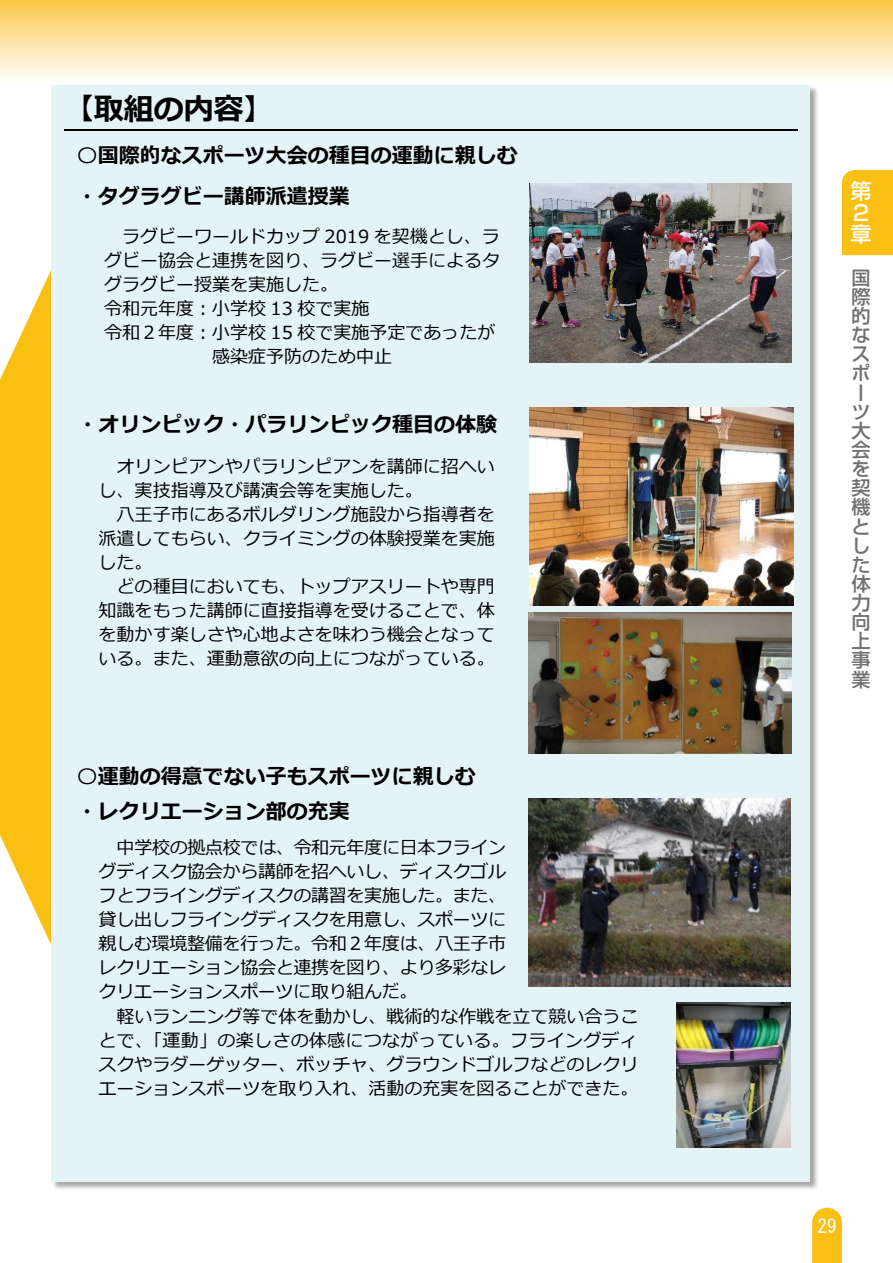
<style>
.page{position:relative;width:893px;height:1263px;background:#fff}
.page>*{position:absolute;margin:0;border:0;box-sizing:border-box;transform-origin:0 0}
.t1{font:700 30px "Meiryo";color:#000}
.t2{font:500 21.3px/21.3px "Shin Go Pro";color:#fff}
.t3{font:700 21px/40.8px "Meiryo";color:#000}
.t4{font:500 19.2px/19.2px "Shin Go Pro";color:#727171}
.t5{font:19.2px "MS Gothic";color:#fff}
.t6{font:18px/24px "Meiryo";color:#000;text-align:justify}
.s1{font-weight:400}
</style>
<div class="page">
<svg style="left:812px;top:1208px;width:30px;height:55px;background:#fac221"></svg>
<div style="left:842px;top:170px;width:51px;height:85px;background:#fabf13"></div>
<div style="left:0;top:0;width:893px;height:85px;background:linear-gradient(to bottom,#fbc74a,#fff)"></div>
<svg style="left:0;top:270px;width:51px;height:675px;fill:#fabf13"></svg>
<div style="left:53px;top:92px;width:756px;height:1083px;background:#e4f3f5"></div>
<hr style="left:64px;top:130px;width:734px;height:1px;background:#000">
<img style="left:676px;top:1002px;width:114px;height:146px">
<img style="left:528px;top:798px;width:262px;height:189px">
<img style="left:529px;top:407px;width:264px;height:198px">
<img style="left:529px;top:612px;width:263px;height:142px">
<img style="left:529px;top:183px;width:263px;height:179px">
<h1 class="t1" style="left:64px;top:88px;width:211px">【取組の内容】</h1>
<p class="t3" style="left:77px;top:136px;width:442px"><span class="s1">〇</span>国際的なスポーツ⼤会の種⽬の運動に親しむ・タグラグビー講師派遣授業</p>
<p class="t6" style="left:122px;top:225px;width:379px">ラグビーワールドカップ 2019 を契機とし、ラ</p>
<p class="t6" style="left:104px;top:249px;width:398px">グビー協会と連携を図り、ラグビー選⼿によるタ</p>
<p class="t6" style="left:104px;top:273px;width:236px">グラグビー授業を実施した。</p>
<p class="t6" style="left:104px;top:297px;width:267px">令和元年度︓⼩学校 13 校で実施</p>
<p class="t6" style="left:104px;top:321px;width:393px">令和２年度︓⼩学校 15 校で実施予定であったが</p>
<p class="t6" style="left:212px;top:345px;width:182px">感染症予防のため中⽌</p>
<p class="t3" style="left:77px;top:405px;width:421px">・オリンピック・パラリンピック種⽬の体験</p>
<p class="t6" style="left:99px;top:455px;width:398px;text-indent:18px">オリンピアンやパラリンピアンを講師に招へいし、実技指導及び講演会等を実施した。</p>
<p class="t6" style="left:99px;top:503px;width:398px;text-indent:18px">⼋王⼦市にあるボルダリング施設から指導者を派遣してもらい、クライミングの体験授業を実施した。</p>
<p class="t6" style="left:99px;top:575px;width:398px;text-indent:18px">どの種⽬においても、トップアスリートや専⾨知識をもった講師に直接指導を受けることで、体を動かす楽しさや⼼地よさを味わう機会となっている。また、運動意欲の向上につながっている。</p>
<p class="t3" style="left:77px;top:757px;width:400px"><span class="s1">〇</span>運動の得意でない⼦もスポーツに親しむ</p>
<p class="t3" style="left:77px;top:792px;width:274px">・レクリエーション部の充実</p>
<p class="t6" style="left:99px;top:837px;width:409px;text-indent:18px">中学校の拠点校では、令和元年度に日本フライングディスク協会から講師を招へいし、ディスクゴルフとフライングディスクの講習を実施した。また、貸し出しフライングディスクを用意し、スポーツに親しむ環境整備を行った。令和２年度は、八王子市レクリエーション協会と連携を図り、より多彩なレクリエーションスポーツに取り組んだ。</p>
<p class="t6" style="left:98px;top:1005px;width:542px;text-indent:18px">軽いランニング等で体を動かし、戦術的な作戦を立て競い合うことで、「運動」の楽しさの体感につながっている。フライングディスクやラダーゲッター、ボッチャ、グラウンドゴルフなどのレクリエーションスポーツを取り入れ、活動の充実を図ることができた。</p>
<p class="t2" style="left:850px;top:178px;width:22px">第<br>２章</p>
<p class="t4" style="left:851px;top:266px;width:20px">国際的なスポーツ⼤会を契機とした体⼒向上事業</p>
<p class="t5" style="left:817px;top:1216px;width:21px">29</p>
</div>
